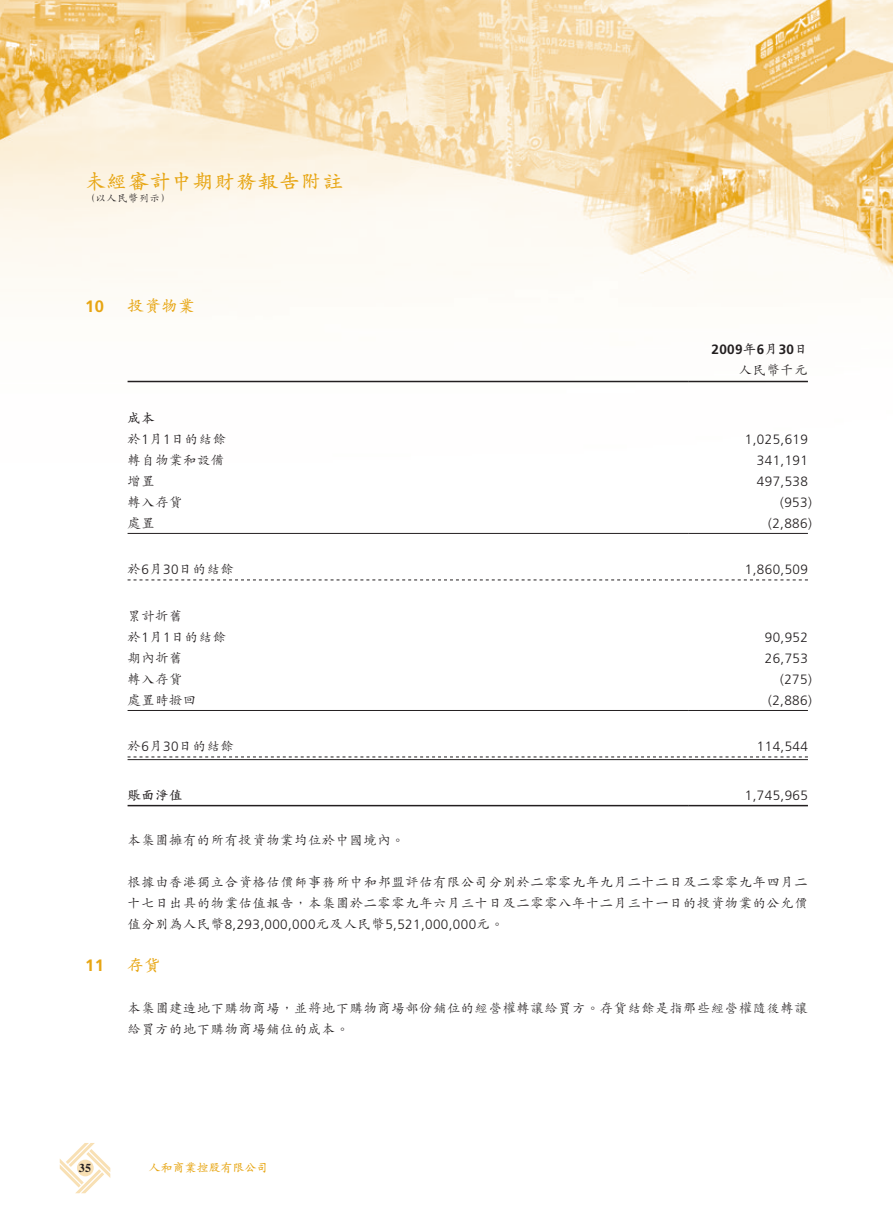
<style>
.page{position:relative;width:893px;height:1212px;background:#fff}
.page>*{position:absolute;margin:0;border:0;box-sizing:border-box;transform-origin:0 0}
.t1{font:600 21px "M Kai HK";letter-spacing:.03em;color:#e7a512}
.t2{font:600 16.5px "M Kai HK";letter-spacing:.03em;color:#e7a512}
.t3{font:700 16.5px "Frutiger LT Std";color:#e7a512}
.t4{font:500 13.5px/21px "M Kai HK";letter-spacing:.03em;color:#231f20}
.t5{font:300 13.5px "Frutiger LT Std";letter-spacing:.03em;color:#231f20}
.t6{font:700 13.5px "Frutiger LT Std";letter-spacing:.03em;color:#231f20}
.t7{font:600 13.5px "M Kai HK";letter-spacing:.03em;color:#231f20}
.t8{font:600 12px "M Kai HK";color:#e7a512}
.t9{font:700 12px "Times LT Std";color:#231f20}
.t10{font:500 10.5px "M Kai HK";letter-spacing:.03em;color:#231f20}
.s1{font-family:"M Kai HK";font-weight:600}
.s2{font-family:"Frutiger LT Std";font-weight:300}
.s3{font-family:"M Kai HK";font-weight:500}
</style>
<div class="page">
<img style="left:0;top:0;width:893px;height:1194px">
<svg style="left:60px;top:1143px;width:50px;height:50px"></svg>
<hr style="left:128px;top:381px;width:561px;height:1px;background:#231f20">
<hr style="left:689px;top:381px;width:119px;height:1px;background:#231f20">
<hr style="left:128px;top:533px;width:561px;height:1px;background:#231f20">
<hr style="left:689px;top:533px;width:119px;height:1px;background:#231f20">
<svg style="left:128px;top:579px;width:680px;height:1px"></svg>
<hr style="left:128px;top:710px;width:561px;height:1px;background:#231f20">
<hr style="left:689px;top:710px;width:119px;height:1px;background:#231f20">
<hr style="left:128px;top:759px;width:561px;height:1px;background:#231f20">
<svg style="left:128px;top:756px;width:680px;height:1px"></svg>
<hr style="left:689px;top:759px;width:119px;height:1px;background:#231f20">
<hr style="left:128px;top:805px;width:561px;height:1px;background:#231f20">
<hr style="left:689px;top:805px;width:119px;height:1px;background:#231f20">
<h1 class="t1" style="left:85px;top:166px;width:260px">未經審計中期財務報告附註</h1>
<p class="t10" style="left:85px;top:191px;width:88px">（以人民幣列示(</p>
<p class="t3" style="left:85px;top:297px;width:20px">10</p>
<p class="t3" style="left:85px;top:955px;width:20px">11</p>
<p class="t2" style="left:128px;top:295px;width:69px">投資物業</p>
<p class="t6" style="left:711px;top:342px;width:98px">2009<span class="s1">年 月</span>6 30<span class="s1">日</span></p>
<p class="t4" style="left:739px;top:359px;width:71px">人民幣千元</p>
<p class="t7" style="left:128px;top:408px;width:29px">成本</p>
<p class="t4" style="left:128px;top:427px;width:100px">於 月<span class="s2">1 1</span>日的結餘</p>
<p class="t5" style="left:745px;top:431px;width:65px">1,025,619</p>
<p class="t4" style="left:128px;top:448px;width:98px">轉自物業和設備</p>
<p class="t5" style="left:757px;top:452px;width:53px">341,191</p>
<p class="t4" style="left:128px;top:469px;width:29px">增置</p>
<p class="t5" style="left:757px;top:473px;width:53px">497,538</p>
<p class="t4" style="left:128px;top:490px;width:57px">轉入存貨</p>
<p class="t5" style="left:780px;top:494px;width:33px">)953(</p>
<p class="t4" style="left:128px;top:511px;width:29px">處置</p>
<p class="t5" style="left:768px;top:515px;width:45px">)2,886(</p>
<p class="t4" style="left:128px;top:558px;width:108px">於 月<span class="s2">6 30</span>日的結餘</p>
<p class="t4" style="left:128px;top:604px;width:57px">累計折舊</p>
<p class="t5" style="left:745px;top:562px;width:65px">1,860,509</p>
<p class="t4" style="left:128px;top:625px;width:100px">於 月<span class="s2">1 1</span>日的結餘</p>
<p class="t5" style="left:765px;top:629px;width:45px">90,952</p>
<p class="t4" style="left:128px;top:646px;width:57px">期內折舊</p>
<p class="t5" style="left:765px;top:650px;width:45px">26,753</p>
<p class="t4" style="left:128px;top:667px;width:57px">轉入存貨</p>
<p class="t5" style="left:780px;top:671px;width:33px">)275(</p>
<p class="t4" style="left:128px;top:688px;width:71px">處置時撥回</p>
<p class="t5" style="left:768px;top:692px;width:45px">)2,886(</p>
<p class="t4" style="left:128px;top:735px;width:108px">於 月<span class="s2">6 30</span>日的結餘</p>
<p class="t5" style="left:757px;top:739px;width:53px">114,544</p>
<p class="t7" style="left:128px;top:785px;width:57px">賬面淨值</p>
<p class="t4" style="left:128px;top:829px;width:279px">本集團擁有的所有投資物業均位於中國境內。</p>
<p class="t4" style="left:128px;top:871px;width:682px">根據由香港獨立合資格估價師事務所中和邦盟評估有限公司分別於二零零九年九月二十二日及二零零九年四月二十七日出具的物業估值報告，本集團於二零零九年六月三十日及二零零八年十二月三十一日的投資物業的公允價</p>
<p class="t5" style="left:128px;top:917px;width:378px"><span class="s3">值分別為人民幣</span>8,293,000,000<span class="s3">元及人民幣</span>5,521,000,000<span class="s3">元。</span></p>
<p class="t2" style="left:128px;top:953px;width:35px">存貨</p>
<p class="t5" style="left:745px;top:787px;width:65px">1,745,965</p>
<p class="t4" style="left:128px;top:997px;width:682px">本集團建造地下購物商場，並將地下購物商場部份鋪位的經營權轉讓給買方。存貨結餘是指那些經營權隨後轉讓給買方的地下購物商場鋪位的成本。</p>
<p class="t9" style="left:79px;top:1160px;width:14px">35</p>
<p class="t8" style="left:149px;top:1159px;width:121px">人和商業控股有限公司</p>
</div>
